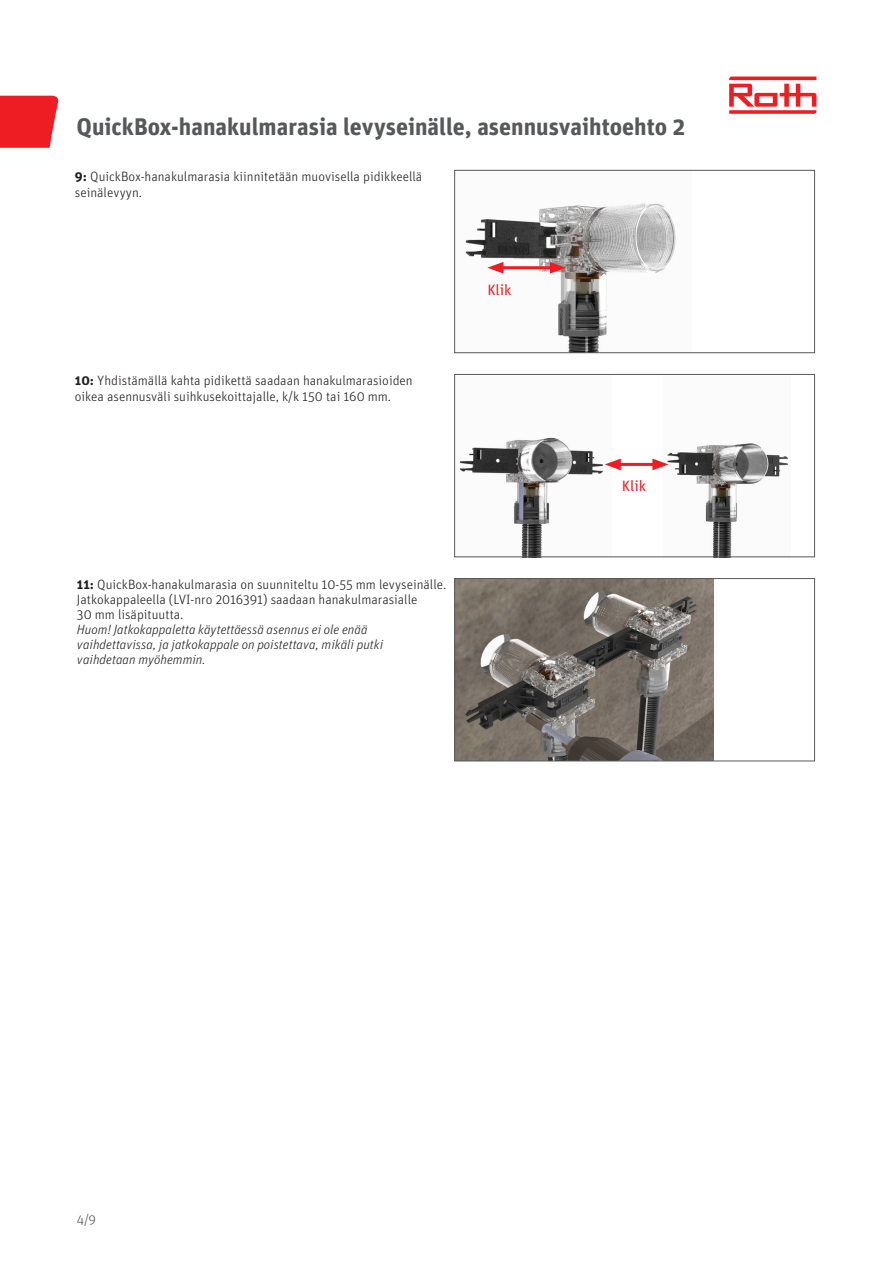
<style>
.page{position:relative;width:893px;height:1263px;background:#fff}
.page>*{position:absolute;margin:0;border:0;box-sizing:border-box;transform-origin:0 0}
.t1{font:700 24px "Unit OT";color:#57585a}
.t2{font:15px "Unit OT";color:#ee1d23}
.Styckeformat__1{font:300 13.5px/15px "Unit OT";color:#231f20}
.Styckeformat__1-2{font:italic 300 13.5px/15px "Unit OT";color:#231f20}
.t3{font:300 13.5px "Unit OT";color:#57585a}
.s1{font-weight:700}
</style>
<div class="page">
<svg style="left:729px;top:77px;width:87px;height:37px"></svg>
<svg style="left:0;top:96px;width:59px;height:52px;background:#ef3036"></svg>
<img style="left:456px;top:580px;width:257px;height:179px">
<div style="left:454px;top:578px;width:361px;height:183px;border:1px solid #57585a"></div>
<img style="left:667px;top:443px;width:122px;height:112px">
<img style="left:459px;top:437px;width:146px;height:118px">
<img style="left:465px;top:203px;width:211px;height:148px">
<div style="left:454px;top:170px;width:361px;height:183px;border:1px solid #57585a"></div>
<div style="left:454px;top:374px;width:361px;height:183px;border:1px solid #57585a"></div>
<hr style="left:498px;top:266px;width:58px;height:3px;background:#ee1d23">
<svg style="left:550px;top:262px;width:16px;height:12px"></svg>
<svg style="left:487px;top:262px;width:16px;height:12px"></svg>
<hr style="left:615px;top:463px;width:43px;height:3px;background:#ee1d23">
<svg style="left:605px;top:459px;width:16px;height:11px"></svg>
<svg style="left:652px;top:459px;width:16px;height:11px"></svg>
<p class="t1" style="left:77px;top:111px;width:610px">QuickBox-hanakulmarasia levyseinälle, asennusvaihtoehto 2</p>
<p class="Styckeformat__1" style="left:75px;top:168px;width:349px;line-height:16.5px"><span class="s1">9:</span> QuickBox-hanakulmarasia kiinnitetään muovisella pidikkeellä seinälevyyn.</p>
<p class="Styckeformat__1" style="left:75px;top:373px;width:339px"><span class="s1">10:</span> Yhdistämällä kahta pidikettä saadaan hanakulmarasioiden</p>
<p class="Styckeformat__1" style="left:75px;top:389px;width:318px">oikea asennusväli suihkusekoittajalle, k/k 150 tai 160 mm.</p>
<p class="t2" style="left:487px;top:281px;width:26px">Klik</p>
<p class="Styckeformat__1" style="left:77px;top:577px;width:371px"><span class="s1">11:</span> QuickBox-hanakulmarasia on suunniteltu 10-55 mm levyseinälle.<br>Jatkokappaleella (LVI-nro 2016391) saadaan hanakulmarasialle<br>30 mm lisäpituutta.</p>
<p class="Styckeformat__1-2" style="left:77px;top:622px;width:308px">Huom! Jatkokappaletta käytettäessä asennus ei ole enää vaihdettavissa, ja jatkokappale on poistettava, mikäli putki vaihdetaan myöhemmin.</p>
<p class="t2" style="left:622px;top:476px;width:26px">Klik</p>
<p class="t3" style="left:77px;top:1211px;width:21px">4/9</p>
</div>
